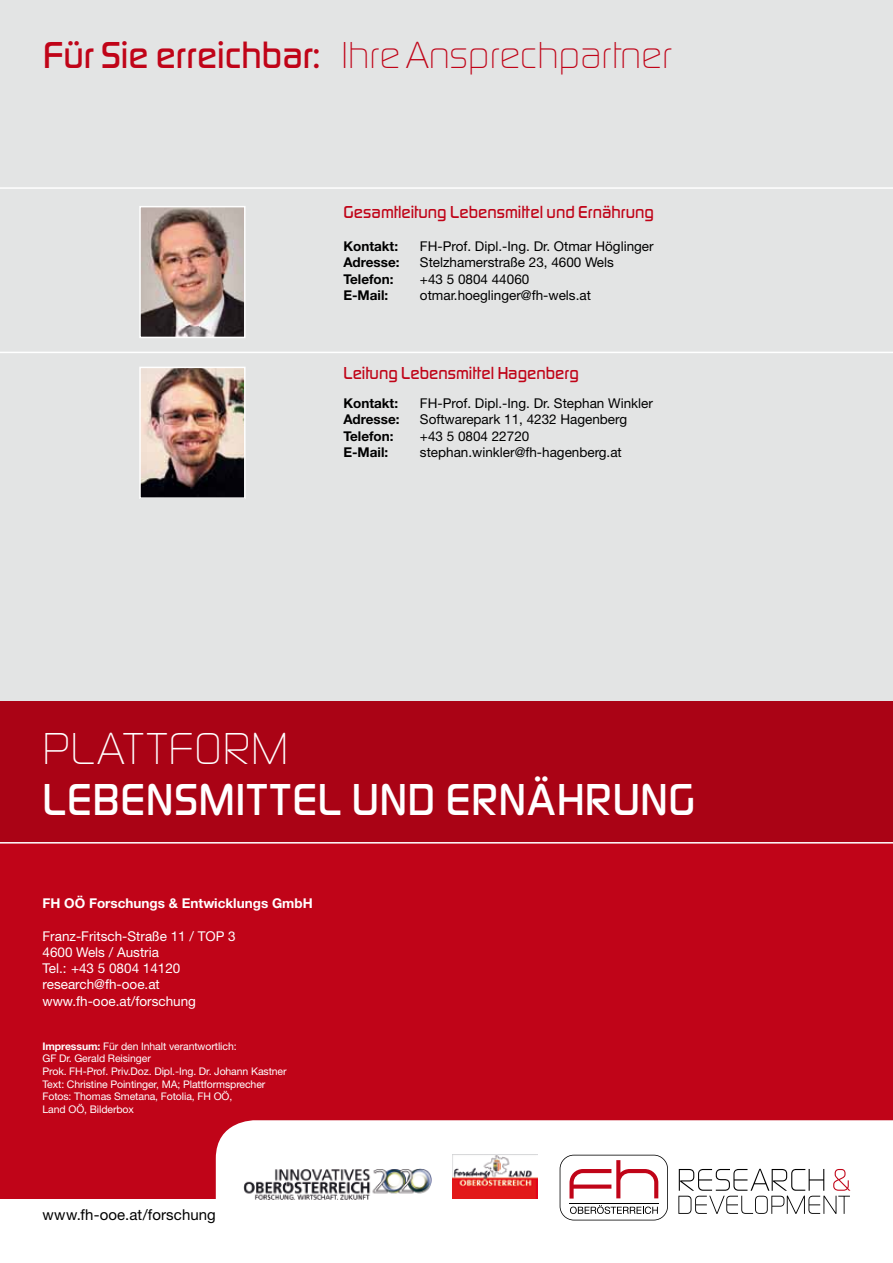
<style>
.page{position:relative;width:893px;height:1263px;background:#fff}
.page>*{position:absolute;margin:0;border:0;box-sizing:border-box;transform-origin:0 0}
.t1{font:500 46.5px "Digital Sans EF";letter-spacing:.02em;color:#fff}
.t2{font:300 46.5px "Digital Sans EF";color:#fff}
.t3{font:300 39px "Digital Sans EF";color:#c00418}
.t4{font:500 18px "Digital Sans EF";color:#c00418}
.t5{font:15px "Helvetica Neue LT Std";letter-spacing:.005em;color:#000}
.t6{font:13.5px "Helvetica Neue LT Std";color:#000}
.t7{font:13.5px/16.2px "Helvetica Neue LT Std";color:#fff}
.t8{font:700 13.5px "Helvetica Neue LT Std";color:#000}
.t9{font:700 13.5px "Helvetica Neue LT Std";color:#fff}
.t10{font:10.5px/12.6px "Helvetica Neue LT Std";letter-spacing:-.01em;color:#fff}
.s1{font-weight:500}
.s2{font-weight:700}
</style>
<div class="page">
<div style="left:0;top:0;width:893px;height:842px;background:#e3e4e4"></div>
<div style="left:0;top:702px;width:893px;height:497px;background:linear-gradient(to bottom,#ac0315,#c70419)"></div>
<hr style="left:0;top:842px;width:893px;height:1px;background:#fff">
<img style="left:142px;top:209px;width:101px;height:126px">
<div style="left:139px;top:206px;width:107px;height:132px;border:2px solid #fff"></div>
<hr style="left:0;top:352px;width:893px;height:1px;background:#fff">
<hr style="left:0;top:187px;width:893px;height:2px;background:#fff">
<img style="left:142px;top:370px;width:101px;height:126px">
<div style="left:139px;top:367px;width:107px;height:132px;border:2px solid #fff"></div>
<svg style="left:216px;top:1120px;width:677px;height:101px"></svg>
<svg style="left:560px;top:1155px;width:108px;height:65px"></svg>
<hr style="left:570px;top:1203px;width:89px;height:1px;background:#000">
<svg style="left:678px;top:1169px;width:172px;height:45px"></svg>
<img style="left:242px;top:1168px;width:191px;height:31px">
<img style="left:453px;top:1154px;width:84px;height:45px">
<h2 class="t3" style="left:43px;top:33px;width:630px"><span class="s1">Für Sie erreichbar:</span> Ihre Ansprechpartner</h2>
<h3 class="t4" style="left:343px;top:201px;width:312px">Gesamtleitung Lebensmittel und Ernährung</h3>
<p class="t8" style="left:343px;top:238px;width:56px">Kontakt:</p>
<p class="t6" style="left:420px;top:238px;width:235px">FH-Prof. Dipl.-Ing. Dr. Otmar Höglinger</p>
<p class="t8" style="left:343px;top:254px;width:58px">Adresse:</p>
<p class="t6" style="left:420px;top:254px;width:196px">Stelzhamerstraße 23, 4600 Wels</p>
<p class="t8" style="left:343px;top:271px;width:52px">Telefon:</p>
<p class="t6" style="left:420px;top:271px;width:111px">+43 5 0804 44060</p>
<p class="t8" style="left:343px;top:287px;width:46px">E-Mail:</p>
<p class="t6" style="left:420px;top:287px;width:173px">otmar.hoeglinger@fh-wels.at</p>
<h3 class="t4" style="left:343px;top:362px;width:237px">Leitung Lebensmittel Hagenberg</h3>
<p class="t8" style="left:343px;top:395px;width:56px">Kontakt:</p>
<p class="t6" style="left:420px;top:395px;width:235px">FH-Prof. Dipl.-Ing. Dr. Stephan Winkler</p>
<p class="t8" style="left:343px;top:411px;width:58px">Adresse:</p>
<p class="t6" style="left:420px;top:412px;width:209px">Softwarepark 11, 4232 Hagenberg</p>
<p class="t8" style="left:343px;top:428px;width:52px">Telefon:</p>
<p class="t6" style="left:420px;top:428px;width:111px">+43 5 0804 22720</p>
<p class="t8" style="left:343px;top:444px;width:46px">E-Mail:</p>
<p class="t6" style="left:420px;top:445px;width:203px">stephan.winkler@fh-hagenberg.at</p>
<h1 class="t2" style="left:43px;top:721px;width:247px">PLATTFORM</h1>
<h1 class="t1" style="left:43px;top:771px;width:655px">Lebensmittel und ernährung</h1>
<p class="t9" style="left:43px;top:895px;width:272px">FH OÖ Forschungs &amp; Entwicklungs GmbH</p>
<p class="t7" style="left:43px;top:928px;width:195px">Franz-Fritsch-Straße 11 / TOP 3<br>4600 Wels / Austria<br>Tel.: +43 5 0804 14120 research@fh-ooe.at www.fh-ooe.at/forschung</p>
<p class="t10" style="left:43px;top:1040px;width:246px"><span class="s2">Impressum:</span> Für den Inhalt verantwortlich:<br>GF Dr. Gerald Reisinger<br>Prok. FH-Prof. Priv.Doz. Dipl.-Ing. Dr. Johann Kastner Text: Christine Pointinger, MA; Plattformsprecher Fotos: Thomas Smetana, Fotolia, FH OÖ,<br>Land OÖ, Bilderbox</p>
<p class="t5" style="left:43px;top:1206px;width:175px">www.fh-ooe.at/forschung</p>
</div>
